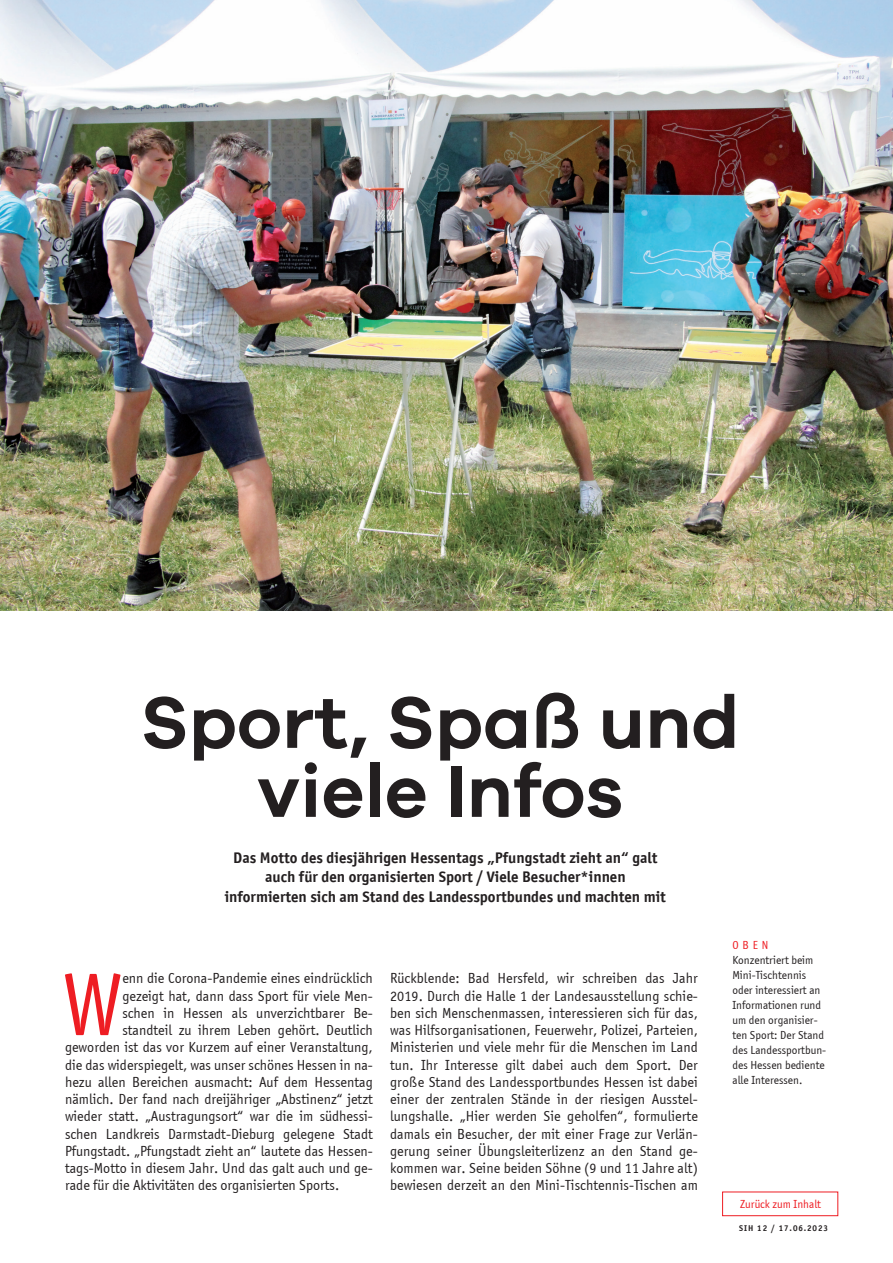
<style>
.page{position:relative;width:893px;height:1263px;background:#fff}
.page>*{position:absolute;margin:0;border:0;box-sizing:border-box;transform-origin:0 0}
.Fließtext_Initial_4{font:91.8px "Sportiv";color:#ee1d23}
.Headline_groß_Galano{font:600 75px/69px "Galano Grotesque";color:#231f20;text-align:center}
.Subline_zentriert_Sp{font:700 16.5px/19.5px "Sportiv";color:#231f20;text-align:center}
.Fließtext_Sportiv_10{font:15px/17.2px "Sportiv";letter-spacing:.005em;color:#231f20;text-align:justify}
.Fließtext_Initial_4-2{font:15px "Sportiv";color:#231f20}
.BU_Sportiv_8_10{font:12px/15px "Sportiv";color:#231f20}
.BU_Sportiv_8_10-2{font:12px "Sportiv";color:#ee1d23}
.t1{font:700 9px "Sportiv";letter-spacing:.1em;color:#231f20}
.s1{color:#ee1d23}
</style>
<div class="page">
<img style="left:0;top:0;width:893px;height:610px">
<div style="left:722px;top:1191px;width:116px;height:25px;border:1px solid #ee1d23"></div>
<p class="Headline_groß_Galano" style="left:141px;top:686px;width:600px">Sport, Spaß und viele Infos</p>
<p class="Subline_zentriert_Sp" style="left:225px;top:847px;width:443px">Das Motto des diesjährigen Hessentags „Pfungstadt zieht an“ galt auch für den organisierten Sport / Viele Besucher*innen informierten sich am Stand des Landessportbundes und machten mit</p>
<p class="Fließtext_Initial_4" style="left:63px;top:953px;width:61px">W</p>
<p class="Fließtext_Initial_4-2" style="left:122px;top:970px;width:252px">enn die Corona-Pandemie eines eindrücklich</p>
<p class="Fließtext_Initial_4-2" style="left:122px;top:987px;width:252px">gezeigt hat, dann dass Sport für viele Men-</p>
<p class="Fließtext_Initial_4-2" style="left:122px;top:1004px;width:252px">schen in Hessen als unverzichtbarer Be-</p>
<p class="Fließtext_Initial_4-2" style="left:122px;top:1022px;width:252px">standteil zu ihrem Leben gehört. Deutlich</p>
<p class="Fließtext_Initial_4-2" style="left:65px;top:1039px;width:309px">geworden ist das vor Kurzem auf einer Veranstaltung,</p>
<p class="Fließtext_Initial_4-2" style="left:65px;top:1056px;width:309px">die das widerspiegelt, was unser schönes Hessen in na-</p>
<p class="Fließtext_Initial_4-2" style="left:65px;top:1073px;width:309px">hezu allen Bereichen ausmacht: Auf dem Hessentag</p>
<p class="Fließtext_Initial_4-2" style="left:65px;top:1091px;width:309px">nämlich. Der fand nach dreijähriger „Abstinenz“ jetzt</p>
<p class="Fließtext_Initial_4-2" style="left:65px;top:1108px;width:309px">wieder statt. „Austragungsort“ war die im südhessi-</p>
<p class="Fließtext_Initial_4-2" style="left:65px;top:1125px;width:309px">schen Landkreis Darmstadt-Dieburg gelegene Stadt</p>
<p class="Fließtext_Initial_4-2" style="left:65px;top:1142px;width:309px">Pfungstadt. „Pfungstadt zieht an“ lautete das Hessen-</p>
<p class="Fließtext_Initial_4-2" style="left:65px;top:1160px;width:309px">tags-Motto in diesem Jahr. Und das galt auch und ge-</p>
<p class="Fließtext_Initial_4-2" style="left:65px;top:1177px;width:276px">rade für die Aktivitäten des organisierten Sports.</p>
<p class="Fließtext_Sportiv_10" style="left:390px;top:970px;width:309px">Rückblende: Bad Hersfeld, wir schreiben das Jahr 2019. Durch die Halle 1 der Landesausstellung schie&shy;ben sich Menschenmassen, interessieren sich für das, was Hilfsorganisationen, Feuerwehr, Polizei, Parteien, Ministerien und viele mehr für die Menschen im Land tun. Ihr Interesse gilt dabei auch dem Sport. Der große Stand des Landessportbundes Hessen ist dabei einer der zentralen Stände in der riesigen Ausstel&shy;lungshalle. „Hier werden Sie geholfen“, formulierte damals ein Besucher, der mit einer Frage zur Verlän&shy;gerung seiner Übungsleiterlizenz an den Stand ge&shy;kommen war. Seine beiden Söhne (9 und 11 Jahre alt) bewiesen derzeit an den Mini-Tischtennis-Tischen am</p>
<p class="BU_Sportiv_8_10" style="left:732px;top:937px;width:95px"><span class="s1">OBEN<br></span>Konzentriert beim<br>Mini-Tischtennis oder interessiert an<br>Informationen rund um den organisier&shy;ten Sport: Der Stand des Landessportbun&shy;des Hessen bediente alle Interessen.</p>
<p class="BU_Sportiv_8_10-2" style="left:740px;top:1197px;width:82px">Zurück zum Inhalt</p>
<p class="t1" style="left:739px;top:1223px;width:90px">SIH 12 / 17.06.2023</p>
</div>
